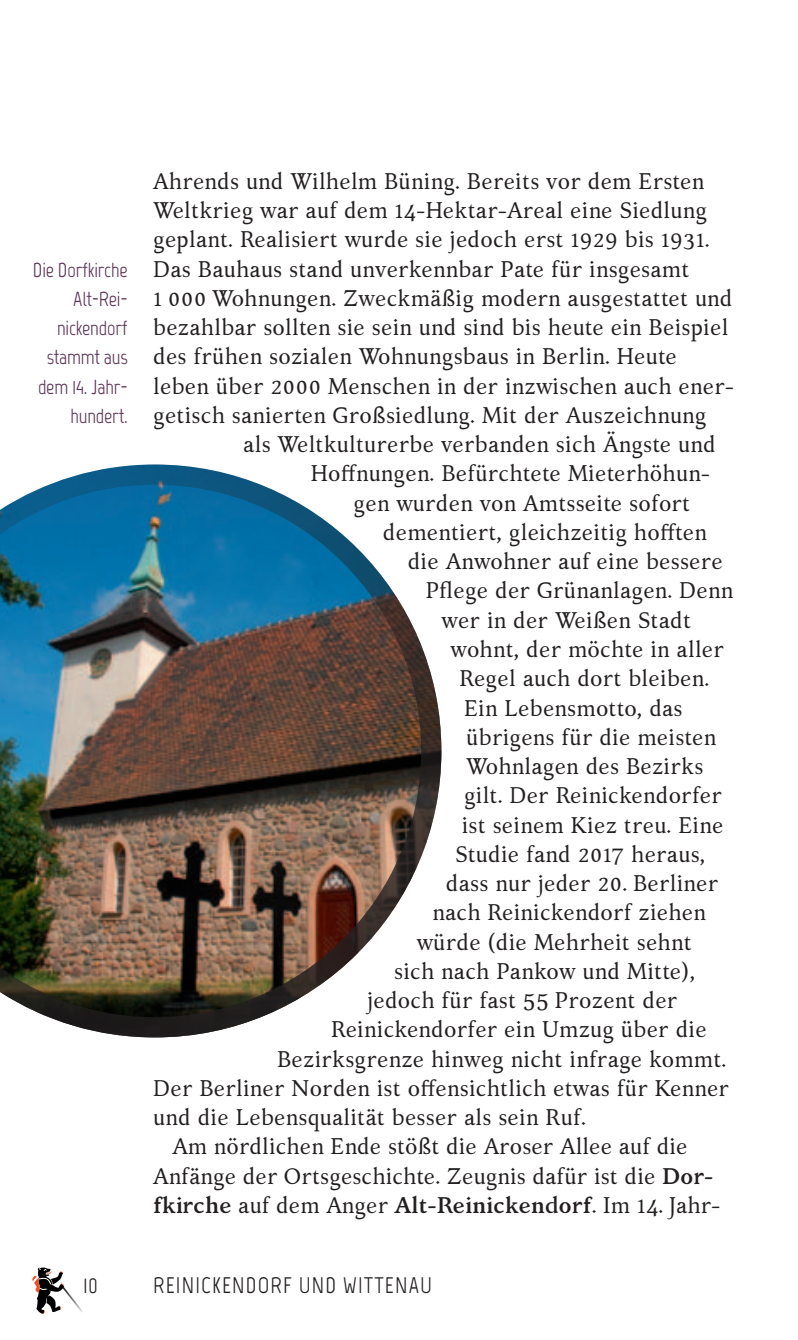
<style>
.page{position:relative;width:798px;height:1340px;background:#fff}
.page>*{position:absolute;margin:0;border:0;box-sizing:border-box;transform-origin:0 0}
.t1{font:22.5px "Kelvinch";letter-spacing:.005em;color:#231f20}
.t2{font:700 22.5px "Kelvinch";color:#231f20}
.t3{font:22.5px "Marvel";letter-spacing:.05em;color:#231f20}
.t4{font:20.25px/29.2px "Marvel";letter-spacing:-.01em;color:#5c3355;text-align:right}
.s1{font-weight:700}
.s2{font-weight:400}
</style>
<div class="page">
<svg style="left:32px;top:1267px;width:51px;height:47px"></svg>
<img style="left:0;top:464px;width:441px;height:573px">
<p class="t4" style="left:33px;top:255px;width:96px">Die Dorfkirche<br>Alt-Rei&shy;nickendorf stammt aus dem 14. Jahr&shy;hundert.</p>
<p class="t3" style="left:83px;top:1271px;width:16px">10</p>
<p class="t1" style="left:153px;top:164px;width:552px">Ahrends und Wilhelm Büning. Bereits vor dem Ersten</p>
<p class="t1" style="left:153px;top:194px;width:555px">Weltkrieg war auf dem 14-Hektar-Areal eine Siedlung</p>
<p class="t1" style="left:153px;top:223px;width:557px">geplant. Realisiert wurde sie jedoch erst 1929 bis 1931.</p>
<p class="t1" style="left:153px;top:252px;width:537px">Das Bauhaus stand unverkennbar Pate für insgesamt</p>
<p class="t1" style="left:153px;top:281px;width:580px">1 000 Wohnungen. Zweckmäßig modern ausgestattet und</p>
<p class="t1" style="left:153px;top:311px;width:576px">bezahlbar sollten sie sein und sind bis heute ein Beispiel</p>
<p class="t1" style="left:153px;top:340px;width:525px">des frühen sozialen Wohnungsbaus in Berlin. Heute</p>
<p class="t1" style="left:153px;top:369px;width:582px">leben über 2000 Menschen in der inzwischen auch ener-</p>
<p class="t1" style="left:153px;top:398px;width:554px">getisch sanierten Großsiedlung. Mit der Auszeichnung</p>
<p class="t1" style="left:243px;top:428px;width:474px">als Weltkulturerbe verbanden sich Ängste und</p>
<p class="t1" style="left:311px;top:457px;width:400px">Hoffnungen. Befürchtete Mieterhöhun-</p>
<p class="t1" style="left:353px;top:486px;width:338px">gen wurden von Amtsseite sofort</p>
<p class="t1" style="left:383px;top:515px;width:325px">dementiert, gleichzeitig hofften</p>
<p class="t1" style="left:407px;top:545px;width:316px">die Anwohner auf eine bessere</p>
<p class="t1" style="left:425px;top:574px;width:309px">Pflege der Grünanlagen. Denn</p>
<p class="t1" style="left:441px;top:603px;width:251px">wer in der Weißen Stadt</p>
<p class="t1" style="left:450px;top:632px;width:275px">wohnt, der möchte in aller</p>
<p class="t1" style="left:459px;top:662px;width:251px">Regel auch dort bleiben.</p>
<p class="t1" style="left:464px;top:691px;width:220px">Ein Lebensmotto, das</p>
<p class="t1" style="left:466px;top:720px;width:251px">übrigens für die meisten</p>
<p class="t1" style="left:466px;top:749px;width:238px">Wohnlagen des Bezirks</p>
<p class="t1" style="left:464px;top:779px;width:259px">gilt. Der Reinickendorfer</p>
<p class="t1" style="left:461px;top:808px;width:263px">ist seinem Kiez treu. Eine</p>
<p class="t1" style="left:455px;top:837px;width:252px">Studie fand 2017 heraus,</p>
<p class="t1" style="left:446px;top:866px;width:274px">dass nur jeder 20. Berliner</p>
<p class="t1" style="left:432px;top:896px;width:275px">nach Reinickendorf ziehen</p>
<p class="t1" style="left:416px;top:925px;width:276px">würde (die Mehrheit sehnt</p>
<p class="t1" style="left:394px;top:954px;width:302px">sich nach Pankow und Mitte),</p>
<p class="t1" style="left:367px;top:983px;width:312px">jedoch für fast 55 Prozent der</p>
<p class="t1" style="left:331px;top:1013px;width:377px">Reinickendorfer ein Umzug über die</p>
<p class="t1" style="left:277px;top:1042px;width:450px">Bezirksgrenze hinweg nicht infrage kommt.</p>
<p class="t1" style="left:153px;top:1071px;width:577px">Der Berliner Norden ist offensichtlich etwas für Kenner</p>
<p class="t1" style="left:153px;top:1100px;width:434px">und die Lebensqualität besser als sein Ruf.</p>
<p class="t1" style="left:172px;top:1130px;width:516px">Am nördlichen Ende stößt die Aroser Allee auf die</p>
<p class="t1" style="left:153px;top:1159px;width:561px">Anfänge der Ortsgeschichte. Zeugnis dafür ist die <span class="s1">Dor-</span></p>
<p class="t2" style="left:153px;top:1188px;width:568px">fkirche <span class="s2">auf dem Anger</span> Alt-Reinickendorf<span class="s2">. Im 14. Jahr-</span></p>
<p class="t3" style="left:153px;top:1271px;width:214px">Reinickendorf und Witte</p>
<p class="t3" style="left:395px;top:1271px;width:39px">nau</p>
</div>
